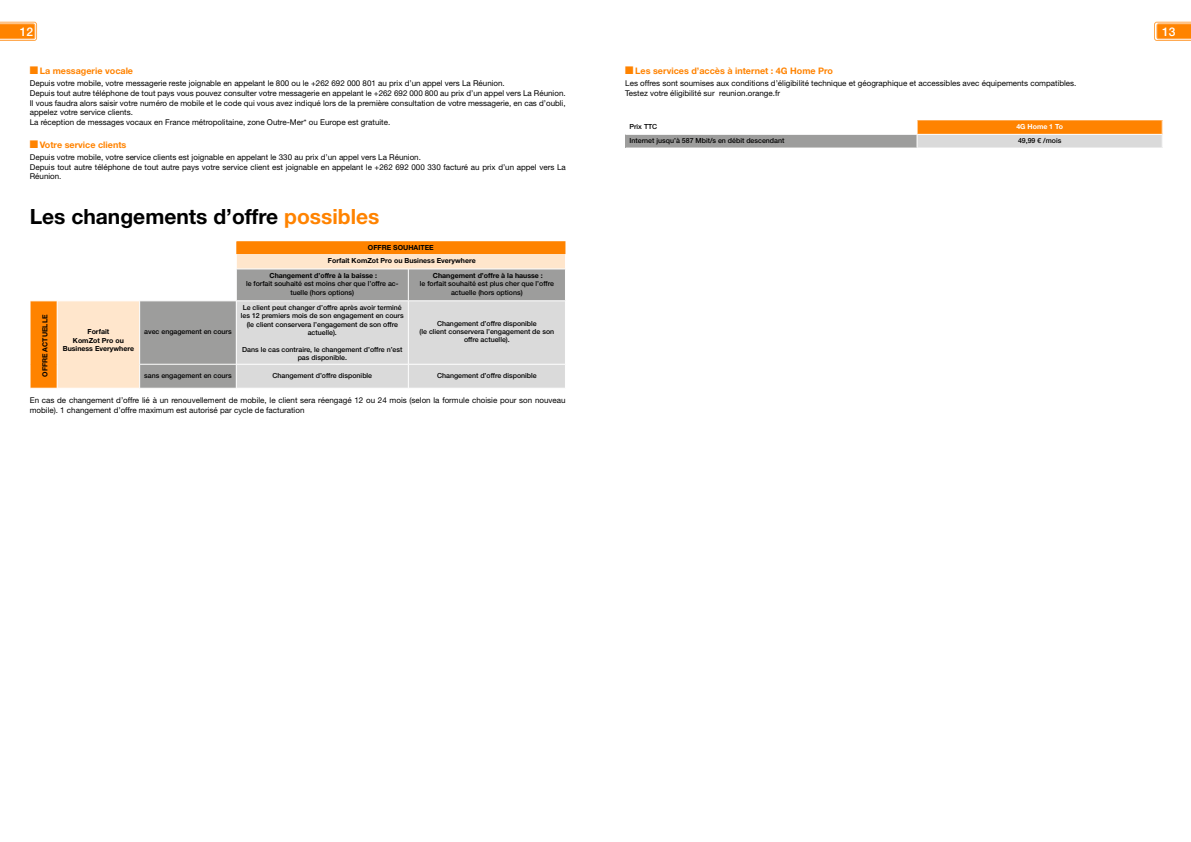
<style>
.page{position:relative;width:1191px;height:842px;background:#fff}
.page>*{position:absolute;margin:0;border:0;box-sizing:border-box;transform-origin:0 0}
.t1{font:700 21px "Helvetica Neue LT Std";color:#000}
.t2{font:500 12px "Helvetica Neue LT Std";color:#fff}
.t3{font:700 9px "Helvetica Neue LT Std";color:#ff8300}
.t4{font:8px/9.6px "Helvetica Neue LT Std";color:#000}
.t5{font:500 7px/8.4px "Helvetica Neue LT Std";color:#000;text-align:center}
.t6{font:700 7px/8.4px "Helvetica Neue LT Std";color:#000;text-align:center}
.t7{font:700 7px "Helvetica Neue LT Std";color:#fff}
.s1{color:#ff8300}
</style>
<div class="page">
<svg style="left:0;top:22px;width:37px;height:19px"></svg>
<svg style="left:1154px;top:22px;width:37px;height:19px"></svg>
<svg style="left:31px;top:241px;width:534px;height:123px;fill:#ff8300"></svg>
<svg style="left:57px;top:254px;width:508px;height:134px;fill:#ffe6cc"></svg>
<svg style="left:140px;top:269px;width:425px;height:119px;background:#acacab"></svg>
<hr style="left:57px;top:241px;width:83px;height:1px;background:#fff">
<hr style="left:140px;top:241px;width:96px;height:1px;background:#fff">
<svg style="left:31px;top:241px;width:26px;height:28px"></svg>
<svg style="left:236px;top:254px;width:1px;height:15px"></svg>
<hr style="left:236px;top:269px;width:172px;height:1px;background:#fff">
<hr style="left:236px;top:269px;width:1px;height:32px;background:#fff">
<hr style="left:408px;top:269px;width:158px;height:1px;background:#fff">
<hr style="left:408px;top:269px;width:1px;height:32px;background:#fff">
<svg style="left:31px;top:301px;width:26px;height:1px"></svg>
<hr style="left:57px;top:301px;width:83px;height:1px;background:#fff">
<hr style="left:57px;top:301px;width:1px;height:63px;background:#fff">
<svg style="left:30px;top:364px;width:28px;height:25px"></svg>
<hr style="left:57px;top:388px;width:83px;height:1px;background:#fff">
<hr style="left:140px;top:301px;width:96px;height:1px;background:#fff">
<hr style="left:139px;top:301px;width:1px;height:63px;background:#fff">
<hr style="left:139px;top:364px;width:97px;height:1px;background:#fff">
<svg style="left:139px;top:364px;width:1px;height:24px"></svg>
<div style="left:236px;top:301px;width:329px;height:87px;background:#dadada"></div>
<div style="left:917px;top:120px;width:245px;height:14px;background:#ff8300"></div>
<div style="left:626px;top:134px;width:291px;height:14px;background:#9d9d9c"></div>
<div style="left:917px;top:134px;width:245px;height:14px;background:#dadada"></div>
<hr style="left:625px;top:134px;width:292px;height:1px;background:#fff">
<hr style="left:917px;top:134px;width:245px;height:1px;background:#fff">
<svg style="left:916px;top:134px;width:1px;height:14px"></svg>
<svg style="left:1161px;top:120px;width:1px;height:28px"></svg>
<h2 class="t2" style="left:20px;top:24px;width:15px">12</h2>
<h2 class="t2" style="left:1162px;top:24px;width:15px">13</h2>
<p class="t3" style="left:30px;top:65px;width:105px">■ La messagerie vocale</p>
<p class="t4" style="left:30px;top:79px;width:537px">Depuis votre mobile, votre messagerie reste joignable en appelant le 800 ou le +262 692 000 801 au prix d’un appel vers La Réunion.<br>Depuis tout autre téléphone de tout pays vous pouvez consulter votre messagerie en appelant le +262 692 000 800 au prix d’un appel vers La Réunion.<br>Il vous faudra alors saisir votre numéro de mobile et le code qui vous avez indiqué lors de la première consultation de votre messagerie, en cas d’oubli, appelez votre service clients.<br>La réception de messages vocaux en France métropolitaine, zone Outre-Mer* ou Europe est gratuite.</p>
<p class="t3" style="left:30px;top:139px;width:98px">■ Votre service clients</p>
<p class="t4" style="left:30px;top:152px;width:537px">Depuis votre mobile, votre service clients est joignable en appelant le 330 au prix d’un appel vers La Réunion.<br>Depuis tout autre téléphone de tout autre pays votre service client est joignable en appelant le +262 692 000 330 facturé au prix d’un appel vers La<br>Réunion.</p>
<h1 class="t1" style="left:30px;top:203px;width:351px">Les changements d’offre <span class="s1">possibles</span></h1>
<p class="t3" style="left:625px;top:65px;width:209px">■ Les services d’accès à internet : 4G Home Pro</p>
<p class="t4" style="left:625px;top:79px;width:453px">Les offres sont soumises aux conditions d’éligibilité technique et géographique et accessibles avec équipements compatibles.<br>Testez votre éligibilité sur reunion.orange.fr</p>
<p class="t5" style="left:629px;top:122px;width:29px">Prix TTC</p>
<p class="t7" style="left:1016px;top:122px;width:48px">4G Home 1 To</p>
<p class="t5" style="left:629px;top:136px;width:156px">Internet jusqu’à 587 Mbit/s en débit descendant</p>
<p class="t5" style="left:1018px;top:136px;width:45px">49,99 € /mois</p>
<p class="t6" style="left:41px;top:377px;width:64px;rotate:-90deg">OFFRE ACTUELLE</p>
<p class="t6" style="left:63px;top:327px;width:73px">Forfait<br>KomZot Pro ou<br>Business Everywhere</p>
<p class="t5" style="left:144px;top:327px;width:89px">avec engagement en cours</p>
<p class="t6" style="left:328px;top:241px;width:149px;line-height:13px">OFFRE SOUHAITEE<br>Forfait KomZot Pro ou Business Everywhere</p>
<p class="t6" style="left:269px;top:271px;width:109px">Changement d’offre à la baisse :</p>
<p class="t5" style="left:246px;top:280px;width:154px">le forfait souhaité est moins cher que l’offre ac&shy;tuelle (hors options)</p>
<p class="t6" style="left:433px;top:271px;width:111px">Changement d’offre à la hausse :</p>
<p class="t5" style="left:420px;top:280px;width:135px">le forfait souhaité est plus cher que l’offre actuelle (hors options)</p>
<p class="t5" style="left:241px;top:303px;width:164px">Le client peut changer d’offre après avoir terminé les 12 premiers mois de son engagement en cours (le client conservera l’engagement de son offre actuelle).</p>
<p class="t5" style="left:242px;top:345px;width:162px">Dans le cas contraire, le changement d’offre n’est pas disponible.</p>
<p class="t5" style="left:419px;top:319px;width:136px">Changement d’offre disponible<br>(le client conservera l’engagement de son offre actuelle).</p>
<p class="t5" style="left:144px;top:371px;width:89px">sans engagement en cours</p>
<p class="t5" style="left:272px;top:371px;width:101px">Changement d’offre disponible</p>
<p class="t5" style="left:437px;top:371px;width:101px">Changement d’offre disponible</p>
<p class="t4" style="left:30px;top:395px;width:537px">En cas de changement d’offre lié à un renouvellement de mobile, le client sera réengagé 12 ou 24 mois (selon la formule choisie pour son nouveau mobile). 1 changement d’offre maximum est autorisé par cycle de facturation</p>
</div>
